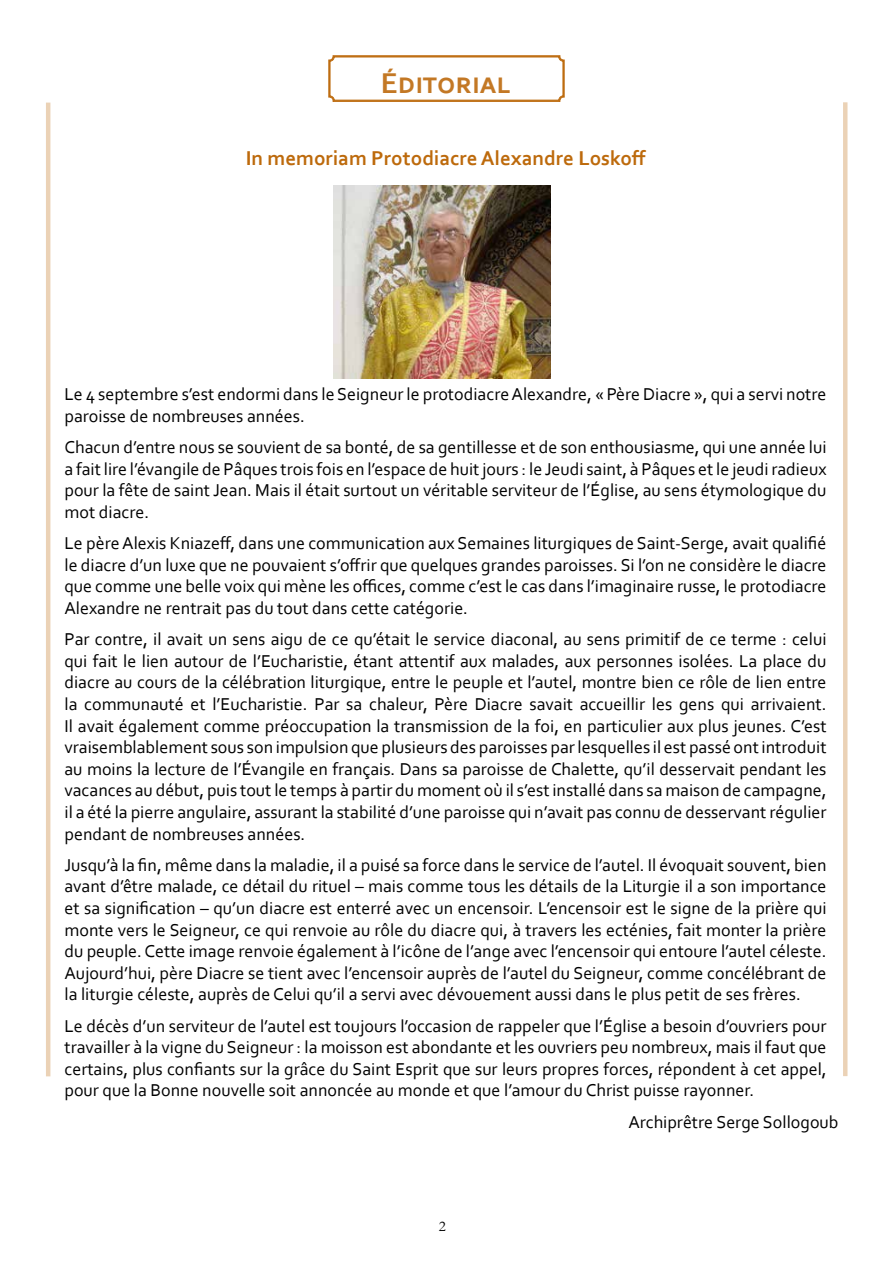
<style>
.page{position:relative;width:893px;height:1263px;background:#fff}
.page>*{position:absolute;margin:0;border:0;box-sizing:border-box;transform-origin:0 0}
.t1{font:700 30px "Corbel";color:#c37825}
.t2{font:700 21px "Corbel";color:#bd6a0c}
.t3{font:18px/21.6px "Corbel";color:#000;text-align:justify}
.t4{font:15px "Garamond";color:#000}
</style>
<div class="page">
<svg style="left:332px;top:55px;width:229px;height:47px"></svg>
<div style="left:329px;top:56px;width:235px;height:45px;border:1px solid #bd6a0c;border-radius:4px"></div>
<div style="left:330px;top:57px;width:233px;height:43px;border:1px solid #bd6a0c;border-radius:4px"></div>
<hr style="left:46px;top:103px;width:4px;height:973px;background:#ebd2b6">
<hr style="left:843px;top:102px;width:4px;height:974px;background:#ebd2b6">
<img style="left:334px;top:185px;width:217px;height:194px">
<h1 class="t1" style="left:381px;top:65px;width:131px">Éditorial</h1>
<p class="t2" style="left:246px;top:145px;width:402px">In memoriam Protodiacre Alexandre Loskoff</p>
<p class="t3" style="left:64px;top:383px;width:763px">Le 4 septembre s’est endormi dans le Seigneur le protodiacre Alexandre, « Père Diacre », qui a servi notre paroisse de nombreuses années.</p>
<p class="t3" style="left:64px;top:436px;width:764px">Chacun d’entre nous se souvient de sa bonté, de sa gentillesse et de son enthousiasme, qui une année lui a fait lire l’évangile de Pâques trois fois en l’espace de huit jours : le Jeudi saint, à Pâques et le jeudi radieux pour la fête de saint Jean. Mais il était surtout un véritable serviteur de l’Église, au sens étymologique du mot diacre.</p>
<p class="t3" style="left:64px;top:532px;width:764px">Le père Alexis Kniazeff, dans une communication aux Semaines liturgiques de Saint-Serge, avait qualifié le diacre d’un luxe que ne pouvaient s’offrir que quelques grandes paroisses. Si l’on ne considère le diacre que comme une belle voix qui mène les offices, comme c’est le cas dans l’imaginaire russe, le protodiacre Alexandre ne rentrait pas du tout dans cette catégorie.</p>
<p class="t3" style="left:64px;top:628px;width:764px">Par contre, il avait un sens aigu de ce qu’était le service diaconal, au sens primitif de ce terme : celui qui fait le lien autour de l’Eucharistie, étant attentif aux malades, aux personnes isolées. La place du diacre au cours de la célébration liturgique, entre le peuple et l’autel, montre bien ce rôle de lien entre la communauté et l’Eucharistie. Par sa chaleur, Père Diacre savait accueillir les gens qui arrivaient.<br>Il avait également comme préoccupation la transmission de la foi, en particulier aux plus jeunes. C’est vraisemblablement sous son impulsion que plusieurs des paroisses par lesquelles il est passé ont introduit au moins la lecture de l’Évangile en français. Dans sa paroisse de Chalette, qu’il desservait pendant les vacances au début, puis tout le temps à partir du moment où il s’est installé dans sa maison de campagne, il a été la pierre angulaire, assurant la stabilité d’une paroisse qui n’avait pas connu de desservant régulier pendant de nombreuses années.</p>
<p class="t3" style="left:64px;top:853px;width:764px">Jusqu’à la fin, même dans la maladie, il a puisé sa force dans le service de l’autel. Il évoquait souvent, bien avant d’être malade, ce détail du rituel – mais comme tous les détails de la Liturgie il a son importance et sa signification – qu’un diacre est enterré avec un encensoir. L’encensoir est le signe de la prière qui monte vers le Seigneur, ce qui renvoie au rôle du diacre qui, à travers les ecténies, fait monter la prière du peuple. Cette image renvoie également à l’icône de l’ange avec l’encensoir qui entoure l’autel céleste.<br>Aujourd’hui, père Diacre se tient avec l’encensoir auprès de l’autel du Seigneur, comme concélébrant de la liturgie céleste, auprès de Celui qu’il a servi avec dévouement aussi dans le plus petit de ses frères.</p>
<p class="t3" style="left:64px;top:1014px;width:764px">Le décès d’un serviteur de l’autel est toujours l’occasion de rappeler que l’Église a besoin d’ouvriers pour travailler à la vigne du Seigneur : la moisson est abondante et les ouvriers peu nombreux, mais il faut que certains, plus confiants sur la grâce du Saint Esprit que sur leurs propres forces, répondent à cet appel, pour que la Bonne nouvelle soit annoncée au monde et que l’amour du Christ puisse rayonner.</p>
<p class="t3" style="left:628px;top:1110px;width:212px">Archiprêtre Serge Sollogoub</p>
<p class="t4" style="left:439px;top:1216px;width:9px">2</p>
</div>
